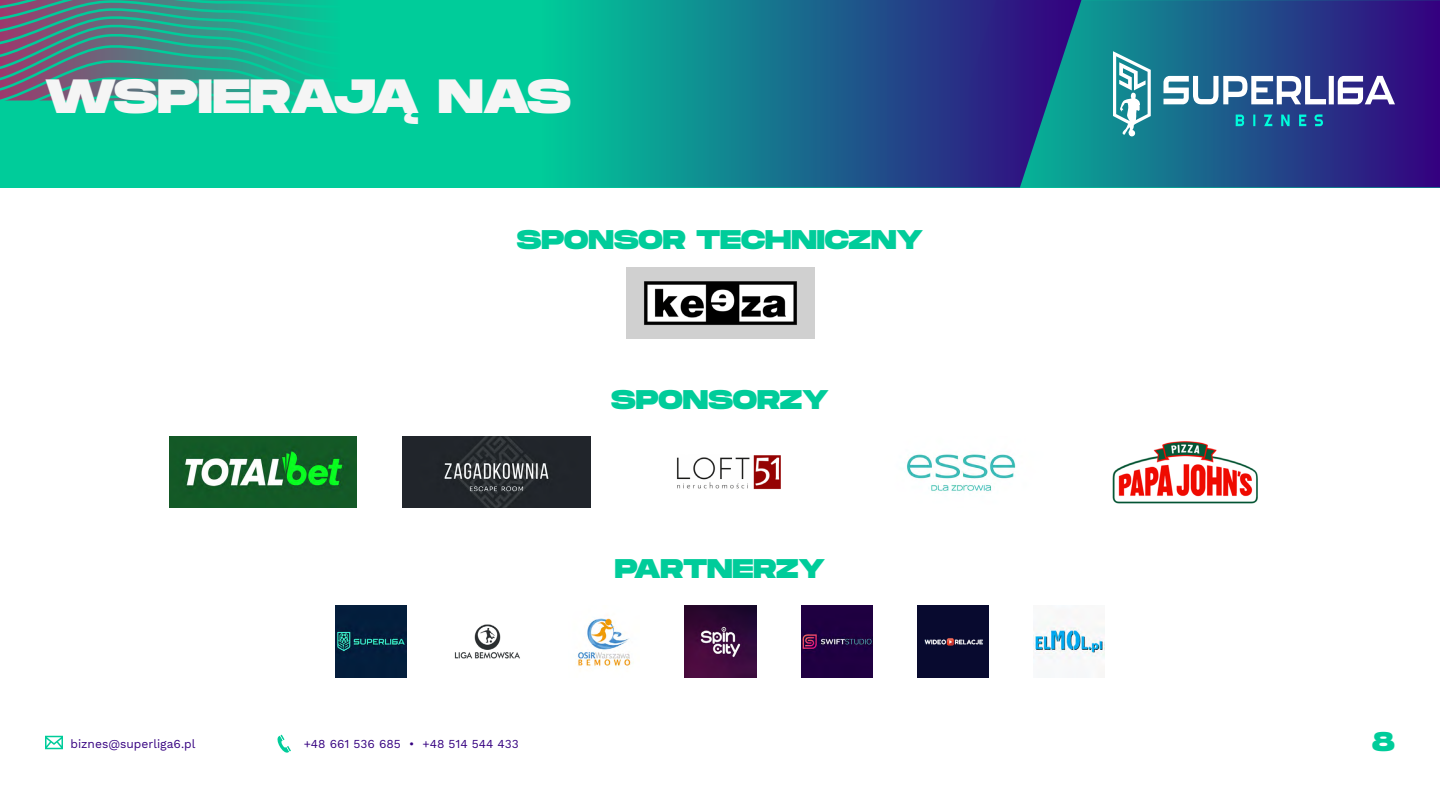
<style>
.page{position:relative;width:1440px;height:810px;background:#fff}
.page>*{position:absolute;margin:0;border:0;box-sizing:border-box;transform-origin:0 0}
.t1{font:800 48px "Monument Extended";letter-spacing:-.005em;color:#f5f5f5}
.t2{font:800 27px "Monument Extended";color:#00cc9a}
.t3{font:12px "Work Sans";color:#350080}
</style>
<div class="page">
<svg style="left:45px;top:736px;width:18px;height:13px"></svg>
<svg style="left:277px;top:735px;width:14px;height:18px"></svg>
<img style="left:336px;top:606px;width:71px;height:71px">
<img style="left:403px;top:436px;width:187px;height:72px">
<img style="left:454px;top:624px;width:66px;height:35px">
<img style="left:676px;top:455px;width:105px;height:35px">
<img style="left:906px;top:454px;width:110px;height:37px">
<img style="left:1112px;top:441px;width:146px;height:63px">
<img style="left:170px;top:436px;width:187px;height:72px">
<img style="left:627px;top:267px;width:187px;height:71px">
<img style="left:578px;top:618px;width:56px;height:51px">
<div style="left:917px;top:606px;width:71px;height:71px;background:#080a2f"></div>
<img style="left:685px;top:606px;width:71px;height:71px">
<img style="left:801px;top:606px;width:71px;height:71px">
<img style="left:1033px;top:621px;width:71px;height:39px">
<div style="left:0;top:0;width:1440px;height:188px;background:#00cc9a"></div>
<svg style="left:1086px;top:0;width:354px;height:188px;background:#214a89"></svg>
<svg style="left:568px;top:0;width:518px;height:188px;background:#186a8d"></svg>
<svg style="left:0;top:0;width:318px;height:101px"></svg>
<svg style="left:1236px;top:114px;width:87px;height:12px"></svg>
<svg style="left:1164px;top:76px;width:231px;height:28px;background:#8e9fc2"></svg>
<svg style="left:1113px;top:51px;width:38px;height:86px;background:#6cb2ba"></svg>
<h1 class="t1" style="left:45px;top:61px;width:527px">WSPIERAJĄ NAS</h1>
<h2 class="t2" style="left:517px;top:220px;width:408px">SPONSOR TECHNICZNY</h2>
<h2 class="t2" style="left:611px;top:380px;width:219px">SPONSORZY</h2>
<h2 class="t2" style="left:615px;top:549px;width:212px">PARTNERZY</h2>
<p class="t3" style="left:71px;top:737px;width:126px">biznes@superliga6.pl</p>
<p class="t3" style="left:304px;top:737px;width:217px">+48 661 536 685 • +48 514 544 433</p>
<h2 class="t2" style="left:1372px;top:722px;width:24px">8</h2>
</div>
